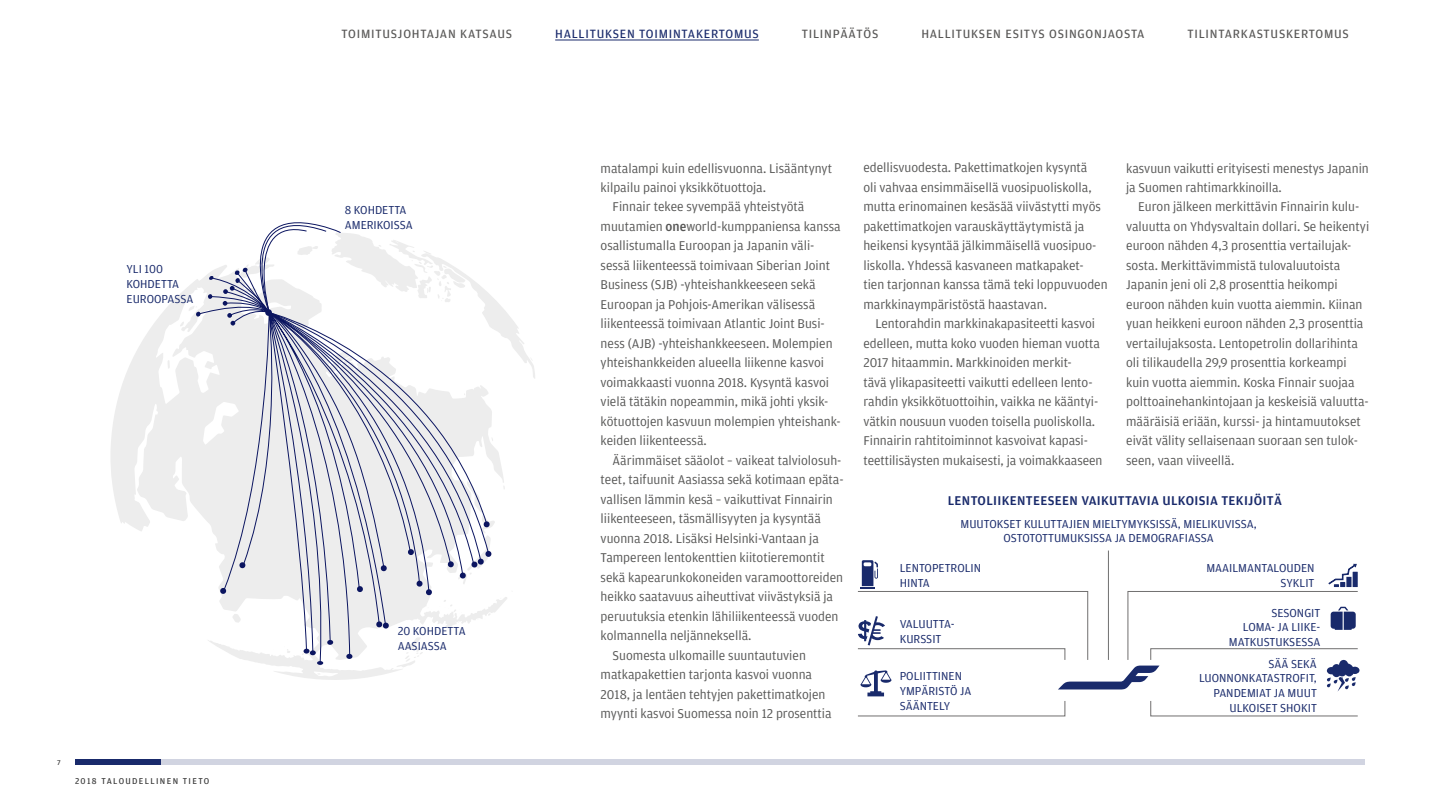
<style>
.page{position:relative;width:1440px;height:810px;background:#fff}
.page>*{position:absolute;margin:0;border:0;box-sizing:border-box;transform-origin:0 0}
.t1{font:13.5px/19.5px "Amplitude";color:#575756}
.t2{font:500 13.5px "Amplitude";letter-spacing:.025em;color:#192a6b}
.t3{font:12.75px "Amplitude";letter-spacing:.06em;color:#585756}
.t4{font:12.75px "Amplitude";letter-spacing:.06em;color:#192a6b}
.t5{font:12.3px/14.7px "Amplitude";color:#192a6b}
.t6{font:9px "Amplitude";letter-spacing:.15em;color:#333}
.t7{font:7.5px "Amplitude";color:#333}
.s1{font-weight:500}
</style>
<div class="page">
<div style="left:75px;top:759px;width:1290px;height:6px;background:#d1d4e1"></div>
<hr style="left:555px;top:40px;width:204px;height:1px;background:#192a6b">
<svg style="left:111px;top:294px;width:267px;height:386px"></svg>
<svg style="left:168px;top:360px;width:2px;height:9px"></svg>
<svg style="left:180px;top:222px;width:355px;height:453px"></svg>
<hr style="left:1108px;top:551px;width:1px;height:109px;background:#706f6f">
<svg style="left:857px;top:560px;width:503px;height:157px"></svg>
<div style="left:75px;top:759px;width:85px;height:6px;background:#192a6b"></div>
<p class="t5" style="left:127px;top:262px;width:68px">YLI 100<br>KOHDETTA<br>EUROOPASSA</p>
<p class="t7" style="left:57px;top:758px;width:5px">7</p>
<p class="t6" style="left:75px;top:776px;width:136px">2018 TALOUDELLINEN TIETO</p>
<p class="t3" style="left:342px;top:27px;width:172px">TOIMITUSJOHTAJAN KATSAUS</p>
<p class="t4" style="left:555px;top:27px;width:205px">HALLITUKSEN TOIMINTAKERTOMUS</p>
<p class="t3" style="left:802px;top:27px;width:78px">TILINPÄÄTÖS</p>
<p class="t3" style="left:921px;top:27px;width:225px">HALLITUKSEN ESITYS OSINGONJAOSTA</p>
<p class="t3" style="left:1188px;top:27px;width:163px">TILINTARKASTUSKERTOMUS</p>
<p class="t5" style="left:345px;top:202px;width:69px">8 KOHDETTA<br>AMERIKOISSA</p>
<p class="t5" style="left:398px;top:624px;width:69px">20 KOHDETTA<br>AASIASSA</p>
<p class="t1" style="left:601px;top:158px;width:233px">matalampi kuin edellisvuonna. Lisääntynyt</p>
<p class="t1" style="left:601px;top:178px;width:167px">kilpailu painoi yksikkötuottoja.</p>
<p class="t1" style="left:613px;top:197px;width:193px">Finnair tekee syvempää yhteistyötä</p>
<p class="t1" style="left:601px;top:217px;width:242px">muutamien <span class="s1">one</span>world-kumppaniensa kanssa</p>
<p class="t1" style="left:601px;top:236px;width:215px">osallistumalla Euroopan ja Japanin väli-</p>
<p class="t1" style="left:601px;top:256px;width:231px">sessä liikenteessä toimivaan Siberian Joint</p>
<p class="t1" style="left:601px;top:275px;width:217px">Business (SJB) -yhteishankkeeseen sekä</p>
<p class="t1" style="left:601px;top:295px;width:216px">Euroopan ja Pohjois-Amerikan välisessä</p>
<p class="t1" style="left:601px;top:314px;width:226px">liikenteessä toimivaan Atlantic Joint Busi-</p>
<p class="t1" style="left:601px;top:334px;width:234px">ness (AJB) -yhteishankkeeseen. Molempien</p>
<p class="t1" style="left:601px;top:353px;width:225px">yhteishankkeiden alueella liikenne kasvoi</p>
<p class="t1" style="left:601px;top:373px;width:230px">voimakkaasti vuonna 2018. Kysyntä kasvoi</p>
<p class="t1" style="left:601px;top:392px;width:229px">vielä tätäkin nopeammin, mikä johti yksik-</p>
<p class="t1" style="left:601px;top:412px;width:242px">kötuottojen kasvuun molempien yhteishank-</p>
<p class="t1" style="left:601px;top:431px;width:108px">keiden liikenteessä.</p>
<p class="t1" style="left:613px;top:451px;width:230px">Äärimmäiset sääolot – vaikeat talviolosuh-</p>
<p class="t1" style="left:601px;top:470px;width:245px">teet, taifuunit Aasiassa sekä kotimaan epäta-</p>
<p class="t1" style="left:601px;top:490px;width:234px">vallisen lämmin kesä – vaikuttivat Finnairin</p>
<p class="t1" style="left:601px;top:509px;width:222px">liikenteeseen, täsmällisyyten ja kysyntää</p>
<p class="t1" style="left:601px;top:529px;width:220px">vuonna 2018. Lisäksi Helsinki-Vantaan ja</p>
<p class="t1" style="left:601px;top:548px;width:226px">Tampereen lentokenttien kiitotieremontit</p>
<p class="t1" style="left:601px;top:568px;width:244px">sekä kapearunkokoneiden varamoottoreiden</p>
<p class="t1" style="left:601px;top:587px;width:234px">heikko saatavuus aiheuttivat viivästyksiä ja</p>
<p class="t1" style="left:601px;top:607px;width:239px">peruutuksia etenkin lähiliikenteessä vuoden</p>
<p class="t1" style="left:601px;top:626px;width:152px">kolmannella neljänneksellä.</p>
<p class="t1" style="left:613px;top:646px;width:195px">Suomesta ulkomaille suuntautuvien</p>
<p class="t1" style="left:601px;top:665px;width:213px">matkapakettien tarjonta kasvoi vuonna</p>
<p class="t1" style="left:601px;top:685px;width:226px">2018, ja lentäen tehtyjen pakettimatkojen</p>
<p class="t1" style="left:601px;top:704px;width:233px">myynti kasvoi Suomessa noin 12 prosenttia</p>
<p class="t1" style="left:863px;top:158px;width:246px">edellisvuodesta. Pakettimatkojen kysyntä<br>oli vahvaa ensimmäisellä vuosipuoliskolla, mutta erinomainen kesäsää viivästytti myös pakettimatkojen varauskäyttäytymistä ja heikensi kysyntää jälkimmäisellä vuosipuo&shy;liskolla. Yhdessä kasvaneen matkapaket&shy;tien tarjonnan kanssa tämä teki loppuvuoden markkinaympäristöstä haastavan.</p>
<p class="t1" style="left:863px;top:314px;width:241px;text-indent:12px">Lentorahdin markkinakapasiteetti kasvoi edelleen, mutta koko vuoden hieman vuotta 2017 hitaammin. Markkinoiden merkit-<br>tävä ylikapasiteetti vaikutti edelleen lento&shy;rahdin yksikkötuottoihin, vaikka ne kääntyi&shy;vätkin nousuun vuoden toisella puoliskolla.<br>Finnairin rahtitoiminnot kasvoivat kapasi&shy;teettilisäysten mukaisesti, ja voimakkaaseen</p>
<p class="t1" style="left:1126px;top:158px;width:244px">kasvuun vaikutti erityisesti menestys Japanin ja Suomen rahtimarkkinoilla.</p>
<p class="t1" style="left:1126px;top:197px;width:245px;text-indent:12px">Euron jälkeen merkittävin Finnairin kulu&shy;valuutta on Yhdysvaltain dollari. Se heikentyi euroon nähden 4,3 prosenttia vertailujak&shy;sosta. Merkittävimmistä tulovaluutoista Japanin jeni oli 2,8 prosenttia heikompi euroon nähden kuin vuotta aiemmin. Kiinan yuan heikkeni euroon nähden 2,3 prosenttia vertailujaksosta. Lentopetrolin dollarihinta oli tilikaudella 29,9 prosenttia korkeampi kuin vuotta aiemmin. Koska Finnair suojaa polttoainehankintojaan ja keskeisiä valuutta&shy;määräisiä eriään, kurssi- ja hintamuutokset eivät välity sellaisenaan suoraan sen tulok&shy;seen, vaan viiveellä.</p>
<p class="t2" style="left:948px;top:493px;width:336px">LENTOLIIKENTEESEEN VAIKUTTAVIA ULKOISIA TEKIJÖITÄ</p>
<p class="t5" style="left:960px;top:516px;width:298px;text-align:center">MUUTOKSET KULUTTAJIEN MIELTYMYKSISSÄ, MIELIKUVISSA,<br>OSTOTOTTUMUKSISSA JA DEMOGRAFIASSA</p>
<p class="t5" style="left:900px;top:561px;width:83px">LENTOPETROLIN<br>HINTA</p>
<p class="t5" style="left:1206px;top:561px;width:110px;text-align:right">MAAILMANTALOUDEN<br>SYKLIT</p>
<p class="t5" style="left:900px;top:617px;width:56px">VALUUTTA-<br>KURSSIT</p>
<p class="t5" style="left:900px;top:669px;width:73px">POLIITTINEN<br>YMPÄRISTÖ JA<br>SÄÄNTELY</p>
<p class="t5" style="left:1229px;top:605px;width:93px;text-align:right">SESONGIT<br>LOMA- JA LIIKE-<br>MATKUSTUKSESSA</p>
<p class="t5" style="left:1199px;top:656px;width:119px;text-align:right">SÄÄ SEKÄ<br>LUONNONKATASTROFIT,<br>PANDEMIAT JA MUUT<br>ULKOISET SHOKIT</p>
</div>
